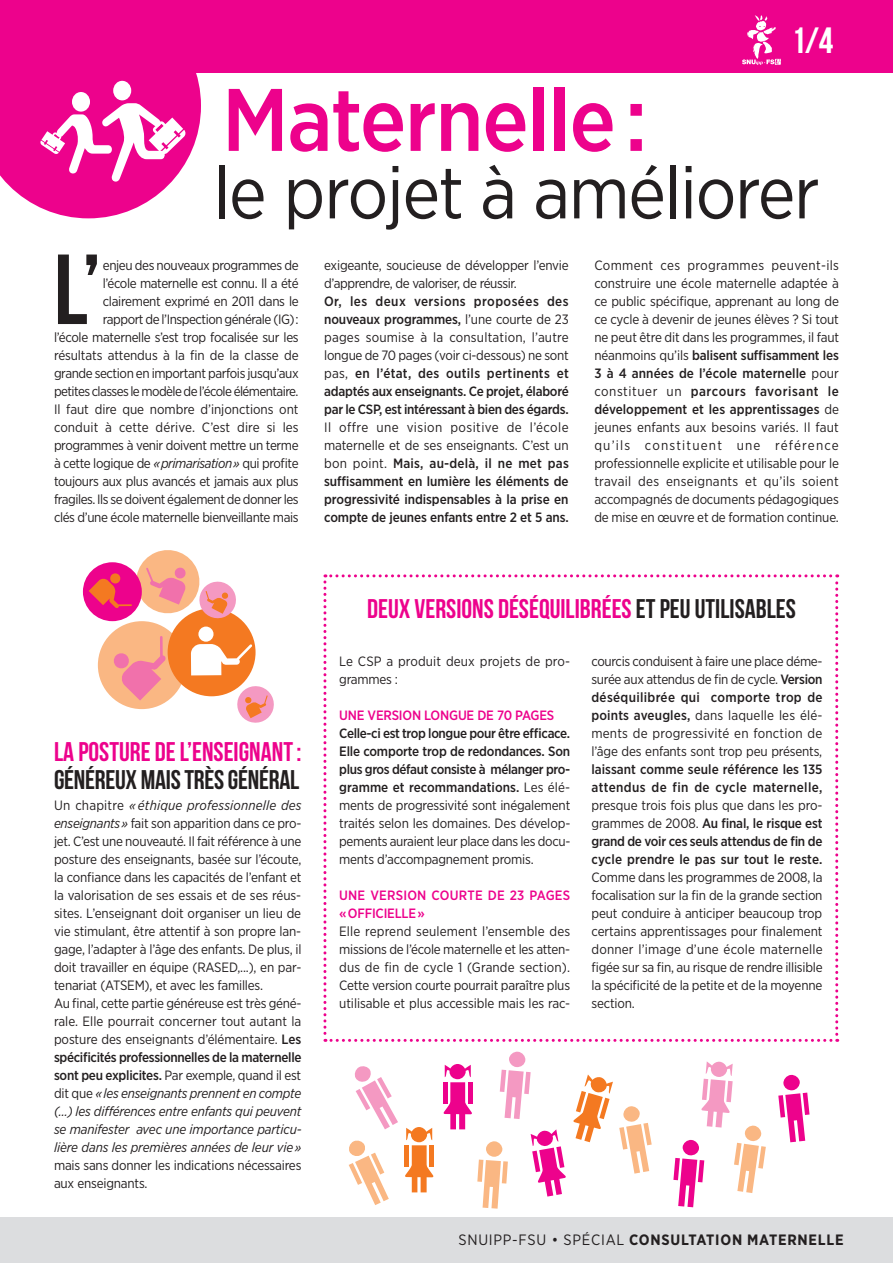
<style>
.page{position:relative;width:893px;height:1263px;background:#fff}
.page>*{position:absolute;margin:0;border:0;box-sizing:border-box;transform-origin:0 0}
.t1{font:99.3px "Bebas Neue";color:#231f20}
.t2{font:500 88.5px "Gotham Narrow";color:#ed028c}
.t3{font:73.5px "Gotham Narrow";letter-spacing:-.02em;color:#231f20}
.t4{font:36.6px "Bebas Neue";color:#fff}
.t5{font:27px "Bebas Neue";color:#ed028c}
.t6{font:27px "Bebas Neue";letter-spacing:-.01em;color:#231f20}
.t7{font:700 15px "Gotham Narrow";letter-spacing:.05em;color:#231f20}
.t8{font:13.5px/18px "Gotham Narrow";letter-spacing:-.015em;color:#231f20;text-align:justify}
.t9{font:500 13.5px/18px "Gotham Narrow";letter-spacing:-.005em;color:#231f20;text-align:justify}
.t10{font:13.5px/18px "Gotham Narrow";letter-spacing:.01em;color:#231f20}
.t11{font:500 13.5px "Gotham Narrow";letter-spacing:-.015em;color:#ed028c}
.t12{font:500 13.5px "Gotham Narrow";letter-spacing:.015em;color:#ed028c}
.s1{font-style:italic}
.s2{font-weight:400}
.s3{font-weight:500}
.s4{color:#231f20}
</style>
<div class="page">
<div style="left:0;top:0;width:893px;height:72px;background:#ed028c"></div>
<svg style="left:0;top:72px;width:201px;height:146px"></svg>
<div style="left:98px;top:621px;width:88px;height:88px;background:#fab783;border-radius:50%"></div>
<svg style="left:113px;top:636px;width:53px;height:64px"></svg>
<div style="left:83px;top:562px;width:59px;height:59px;background:#ed028c;border-radius:50%"></div>
<div style="left:168px;top:608px;width:88px;height:88px;background:#f47921;border-radius:50%"></div>
<svg style="left:198px;top:626px;width:16px;height:16px"></svg>
<svg style="left:191px;top:644px;width:61px;height:31px"></svg>
<svg style="left:89px;top:550px;width:149px;height:70px"></svg>
<svg style="left:235px;top:684px;width:39px;height:39px"></svg>
<svg style="left:323px;top:574px;width:515px;height:468px"></svg>
<svg style="left:405px;top:1127px;width:29px;height:65px"></svg>
<svg style="left:443px;top:1064px;width:29px;height:65px"></svg>
<svg style="left:573px;top:1074px;width:40px;height:68px"></svg>
<svg style="left:531px;top:1129px;width:35px;height:67px"></svg>
<svg style="left:477px;top:1159px;width:31px;height:50px"></svg>
<div style="left:486px;top:1141px;width:17px;height:16px;background:#fab783;border-radius:50%"></div>
<svg style="left:778px;top:1074px;width:31px;height:68px"></svg>
<svg style="left:619px;top:1106px;width:33px;height:67px"></svg>
<svg style="left:500px;top:1070px;width:31px;height:49px"></svg>
<div style="left:509px;top:1051px;width:17px;height:16px;background:#f499c2;border-radius:8px"></div>
<svg style="left:673px;top:1061px;width:93px;height:146px"></svg>
<svg style="left:682px;top:1139px;width:17px;height:17px"></svg>
<svg style="left:348px;top:1140px;width:41px;height:65px"></svg>
<svg style="left:354px;top:1066px;width:44px;height:63px"></svg>
<svg style="left:742px;top:15px;width:39px;height:50px"></svg>
<div style="left:0;top:1217px;width:893px;height:46px;background:#dcdddf"></div>
<h3 class="t4" style="left:791px;top:20px;width:43px">1/4</h3>
<h2 class="t2" style="left:222px;top:64px;width:427px">Maternelle :</h2>
<h3 class="t3" style="left:213px;top:147px;width:608px">le projet à améliorer</h3>
<h1 class="t1" style="left:54px;top:235px;width:48px">L’</h1>
<p class="t8" style="left:54px;top:256px;width:246px;text-align:right">enjeu des nouveaux programmes de<br>l’école maternelle est connu. Il a été clairement exprimé en 2011 dans le<br>rapport de l’Inspection générale (IG) :<br>l’école maternelle s’est trop focalisée sur les résultats attendus à la fin de la classe de grande section en important parfois jusqu’aux petites classes le modèle de l’école élémentaire.<br>Il faut dire que nombre d’injonctions ont conduit à cette dérive. C’est dire si les programmes à venir doivent mettre un terme à cette logique de <span class="s1">« primarisation »</span> qui profite toujours aux plus avancés et jamais aux plus fragiles. Ils se doivent également de donner les clés d’une école maternelle bienveillante mais</p>
<p class="t8" style="left:324px;top:256px;width:246px">exigeante, soucieuse de développer l’envie d’apprendre, de valoriser, de réussir.</p>
<p class="t9" style="left:324px;top:292px;width:246px">Or, les deux versions proposées des nouveaux programmes, <span class="s2">l’une courte de 23 pages soumise à la consultation, l’autre longue de 70 pages (voir ci-dessous) ne sont pas,</span> en l’état, des outils pertinents et adaptés aux enseignants. Ce projet, élaboré par le CSP, est intéressant à bien des égards.</p>
<p class="t9" style="left:324px;top:418px;width:246px"><span class="s2">Il offre une vision positive de l’école maternelle et de ses enseignants. C’est un bon point.</span> Mais, au-delà, il ne met pas suffisamment en lumière les éléments de progressivité indispensables à la prise en compte de jeunes enfants entre 2 et 5 ans.</p>
<p class="t8" style="left:594px;top:256px;width:246px">Comment ces programmes peuvent-ils construire une école maternelle adaptée à ce public spécifique, apprenant au long de ce cycle à devenir de jeunes élèves ? Si tout ne peut être dit dans les programmes, il faut néanmoins qu’ils <span class="s3">balisent suffisamment les 3 à 4 années de l’école maternelle</span> pour constituer un <span class="s3">parcours favorisant le développement et les apprentissages</span> de jeunes enfants aux besoins variés. Il faut qu’ils constituent une référence professionnelle explicite et utilisable pour le travail des enseignants et qu’ils soient accompagnés de documents pédagogiques de mise en œuvre et de formation continue.</p>
<h3 class="t5" style="left:54px;top:737px;width:249px">LA POSTURE DE L’ENSEIGNANT:</h3>
<h3 class="t6" style="left:54px;top:765px;width:247px">GÉNÉREUX MAIS TRÈS GÉNÉRAL</h3>
<p class="t8" style="left:54px;top:796px;width:249px;text-align:left">Un chapitre <span class="s1">« éthique professionnelle des enseignants »</span> fait son apparition dans ce pro&shy;jet. C’est une nouveauté. Il fait référence à une posture des enseignants, basée sur l’écoute, la confiance dans les capacités de l’enfant et la valorisation de ses essais et de ses réus&shy;sites. L’enseignant doit organiser un lieu de vie stimulant, être attentif à son propre lan&shy;gage, l’adapter à l’âge des enfants. De plus, il doit travailler en équipe (RASED,...), en par&shy;tenariat (ATSEM), et avec les familles.<br>Au final, cette partie généreuse est très géné&shy;rale. Elle pourrait concerner tout autant la posture des enseignants d’élémentaire. <span class="s3">Les spécificités professionnelles de la maternelle sont peu explicites.</span> Par exemple, quand il est dit que <span class="s1">« les enseignants prennent en compte (…) les différences entre enfants qui peuvent se manifester avec une importance particu&shy;lière dans les premières années de leur vie »</span></p>
<p class="t8" style="left:54px;top:1156px;width:249px">mais sans donner les indications nécessaires aux enseignants.</p>
<h3 class="t5" style="left:367px;top:593px;width:430px">DEUX VERSIONS DÉSÉQUILIBRÉES <span class="s4">ET PEU UTILISABLES</span></h3>
<p class="t10" style="left:339px;top:652px;width:232px">Le CSP a produit deux projets de pro&shy;grammes :</p>
<p class="t11" style="left:339px;top:707px;width:215px">Une version longue de 70 pages</p>
<p class="t8" style="left:339px;top:724px;width:233px"><span class="s3">Celle-ci est trop longue pour être efficace.<br>Elle comporte trop de redondances. Son plus gros défaut consiste à mélanger pro&shy;gramme et recommandations.</span> Les élé&shy;ments de progressivité sont inégalement traités selon les domaines. Des dévelop&shy;pements auraient leur place dans les docu&shy;ments d’accompagnement promis.</p>
<p class="t12" style="left:339px;top:887px;width:102px">Une version cou</p>
<p class="t12" style="left:459px;top:887px;width:111px">rte de 23 pages</p>
<p class="t11" style="left:339px;top:905px;width:87px">« officielle »</p>
<p class="t8" style="left:339px;top:922px;width:232px">Elle reprend seulement l’ensemble des missions de l’école maternelle et les atten&shy;dus de fin de cycle 1 (Grande section).<br>Cette version courte pourrait paraître plus utilisable et plus accessible mais les rac-</p>
<p class="t8" style="left:591px;top:652px;width:233px">courcis conduisent à faire une place déme&shy;surée aux attendus de fin de cycle. <span class="s3">Version déséquilibrée qui comporte trop de points aveugles,</span> dans laquelle les élé&shy;ments de progressivité en fonction de l’âge des enfants sont trop peu présents,</p>
<p class="t9" style="left:591px;top:760px;width:232px">laissant comme seule référence les 135 attendus de fin de cycle maternelle,</p>
<p class="t9" style="left:591px;top:796px;width:233px"><span class="s2">presque trois fois plus que dans les pro&shy;grammes de 2008.</span> Au final, le risque est grand de voir ces seuls attendus de fin de cycle prendre le pas sur tout le reste.</p>
<p class="t8" style="left:591px;top:868px;width:233px">Comme dans les programmes de 2008, la focalisation sur la fin de la grande section peut conduire à anticiper beaucoup trop certains apprentissages pour finalement donner l’image d’une école maternelle figée sur sa fin, au risque de rendre illisible la spécificité de la petite et de la moyenne section.</p>
<p class="t7" style="left:458px;top:1230px;width:387px"><span class="s2">SNUIPP-FSU • Spécial</span> CONSULTATION MATERNELLE</p>
</div>
